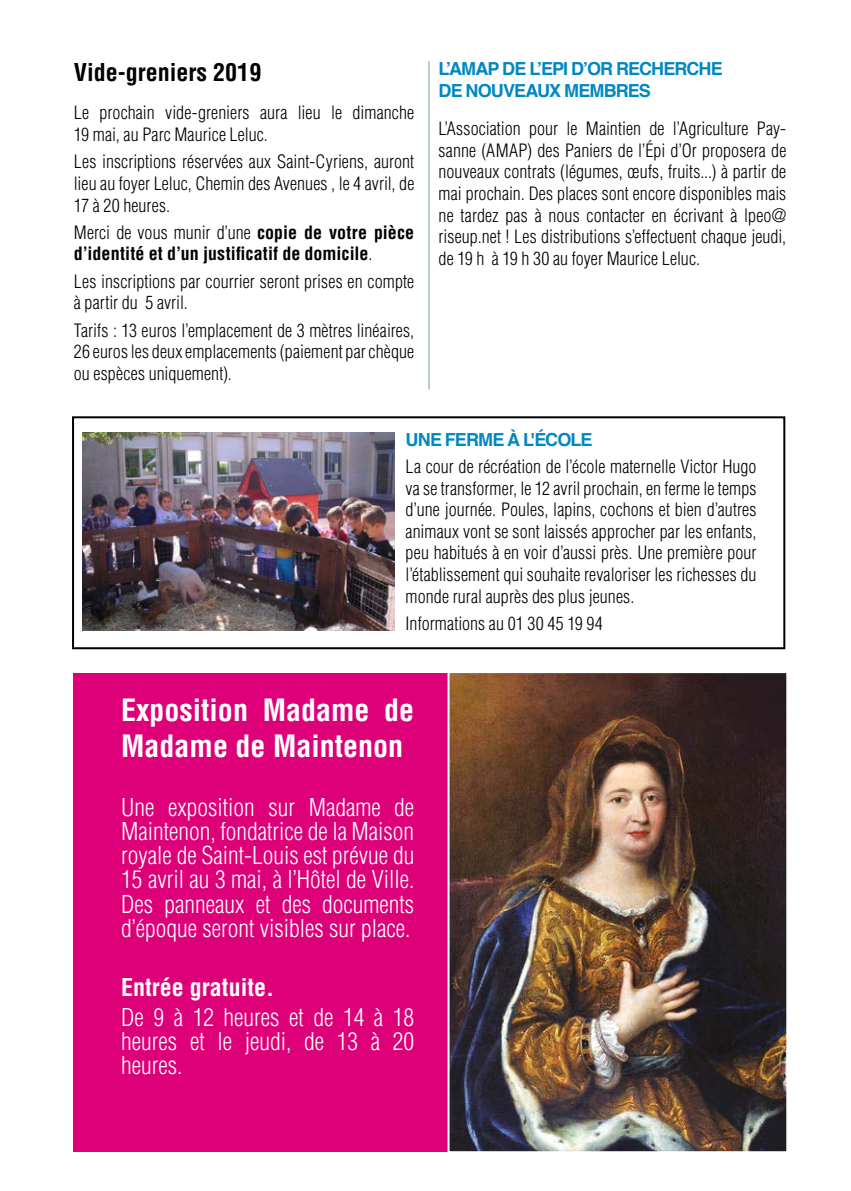
<style>
.page{position:relative;width:851px;height:1191px;background:#fff}
.page>*{position:absolute;margin:0;border:0;box-sizing:border-box;transform-origin:0 0}
.t1{font:700 condensed 30px/36px "Helvetica LT Std";color:#fff}
.t2{font:300 condensed 24px/24px "Helvetica LT Std";color:#fff;text-align:justify}
.t3{font:700 condensed 24px "Helvetica LT Std";color:#000}
.t4{font:700 condensed 24px "Helvetica LT Std";color:#fff}
.t5{font:300 condensed 18px/21.6px "Helvetica LT Std";letter-spacing:.005em;color:#000;text-align:justify}
.t6{font:700 condensed 18px/21.6px "Helvetica LT Std";letter-spacing:.005em;color:#000}
.t7{font:700 18px/21.6px "Helvetica";letter-spacing:-.05em;color:#0088c2}
.s1{font-weight:300}
</style>
<div class="page">
<div style="left:73px;top:673px;width:377px;height:478px;background:#dd0079"></div>
<img style="left:446px;top:673px;width:341px;height:479px">
<hr style="left:428px;top:61px;width:1px;height:328px;background:#79a483">
<div style="left:72px;top:416px;width:713px;height:233px;border:2px solid #000"></div>
<img style="left:83px;top:432px;width:311px;height:198px">
<h2 class="t3" style="left:74px;top:57px;width:189px">Vide-greniers 2019</h2>
<p class="t5" style="left:74px;top:102px;width:342px">Le prochain vide-greniers aura lieu le dimanche<br>19 mai, au Parc Maurice Leluc.</p>
<p class="t5" style="left:74px;top:151px;width:342px">Les inscriptions réservées aux Saint-Cyriens, auront lieu au foyer Leluc, Chemin des Avenues , le 4 avril, de 17 à 20 heures.</p>
<p class="t6" style="left:74px;top:221px;width:342px"><span class="s1">Merci de vous munir d’une</span> copie de votre pièce d’identité et d’un justificatif de domicile<span class="s1">.</span></p>
<p class="t5" style="left:74px;top:270px;width:342px">Les inscriptions par courrier seront prises en compte à partir du 5 avril.</p>
<p class="t5" style="left:74px;top:319px;width:342px">Tarifs : 13 euros l’emplacement de 3 mètres linéaires, 26 euros les deux emplacements (paiement par chèque ou espèces uniquement).</p>
<p class="t7" style="left:438px;top:58px;width:285px">L’AMAP DE L’EPI D’OR RECHERCHE<br>DE NOUVEAUX MEMBRES</p>
<p class="t5" style="left:438px;top:118px;width:349px">L’Association pour le Maintien de l’Agriculture Pay&shy;sanne (AMAP) des Paniers de l’Épi d’Or proposera de nouveaux contrats (légumes, œufs, fruits...) à partir de mai prochain. Des places sont encore disponibles mais ne tardez pas à nous contacter en écrivant à lpeo@ riseup.net ! Les distributions s’effectuent chaque jeudi, de 19 h à 19 h 30 au foyer Maurice Leluc.</p>
<p class="t7" style="left:405px;top:429px;width:188px">UNE FERME À L'ÉCOLE</p>
<p class="t5" style="left:405px;top:455px;width:352px">La cour de récréation de l’école maternelle Victor Hugo va se transformer, le 12 avril prochain, en ferme le temps d’une journée. Poules, lapins, cochons et bien d’autres animaux vont se sont laissés approcher par les enfants, peu habitués à en voir d’aussi près. Une première pour l’établissement qui souhaite revaloriser les richesses du monde rural auprès des plus jeunes.</p>
<p class="t5" style="left:405px;top:612px;width:199px">Informations au 01 30 45 19 94</p>
<h1 class="t1" style="left:121px;top:692px;width:294px">Exposition Madame de<br>Madame de Maintenon</h1>
<h2 class="t2" style="left:121px;top:795px;width:294px">Une exposition sur Madame de Maintenon, fondatrice de la Maison royale de Saint-Louis est prévue du 15 avril au 3 mai, à l’Hôtel de Ville.<br>Des panneaux et des documents d’époque seront visibles sur place.</h2>
<h2 class="t4" style="left:121px;top:972px;width:154px">Entrée gratuite.</h2>
<h2 class="t2" style="left:121px;top:1004px;width:294px">De 9 à 12 heures et de 14 à 18 heures et le jeudi, de 13 à 20 heures.</h2>
</div>
